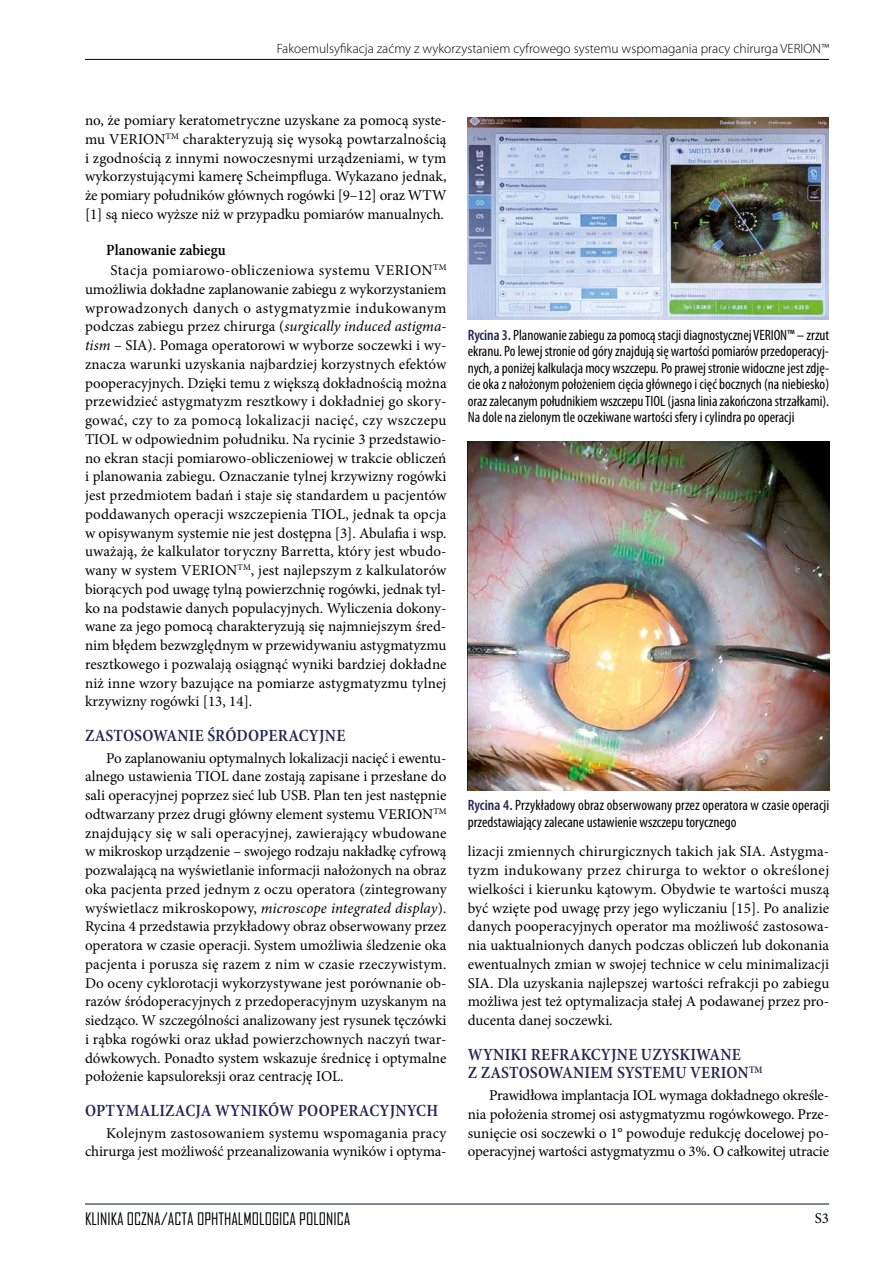
<style>
.page{position:relative;width:893px;height:1263px;background:#fff}
.page>*{position:absolute;margin:0;border:0;box-sizing:border-box;transform-origin:0 0}
.t1{font:600 condensed 17.25px/18.8px "Minion Pro";letter-spacing:.01em;color:#232653}
.t2{font:16.5px "Agency FB";color:#000}
.t3{font:600 condensed 15.75px "Minion Pro";color:#000}
.t4{font:15px/18.8px "Minion Pro";color:#000;text-align:justify}
.t5{font:condensed 15px/16.5px "Myriad Pro";color:#000;text-align:justify}
.t6{font:300 13.5px "Myriad Pro";color:#000}
.s1{font-style:italic}
.s2{font-weight:600;color:#232653}
</style>
<div class="page">
<hr style="left:85px;top:1203px;width:744px;height:1px;background:#232653">
<hr style="left:85px;top:59px;width:744px;height:1px;background:#000">
<img style="left:468px;top:117px;width:361px;height:203px">
<img style="left:468px;top:442px;width:361px;height:348px">
<p class="t6" style="left:277px;top:40px;width:554px">Fakoemulsyfikacja zaćmy z wykorzystaniem cyfrowego systemu wspomagania pracy chirurga VERION™</p>
<p class="t4" style="left:85px;top:111px;width:363px">no, że pomiary keratometryczne uzyskane za pomocą syste&shy;mu VERION<sup>TM</sup> charakteryzują się wysoką powtarzalnością i zgodnością z innymi nowoczesnymi urządzeniami, w tym wykorzystującymi kamerę Scheimpfluga. Wykazano jednak, że pomiary południków głównych rogówki [9–12] oraz WTW [1] są nieco wyższe niż w przypadku pomiarów manualnych.</p>
<p class="t3" style="left:106px;top:239px;width:121px">Planowanie zabiegu</p>
<p class="t4" style="left:85px;top:261px;width:363px;text-indent:26px">Stacja pomiarowo-obliczeniowa systemu VERION<sup>TM </sup>umożliwia dokładne zaplanowanie zabiegu z wykorzystaniem wprowadzonych danych o astygmatyzmie indukowanym podczas zabiegu przez chirurga (<span class="s1">surgically induced astigma&shy;tism</span> – SIA). Pomaga operatorowi w wyborze soczewki i wy&shy;znacza warunki uzyskania najbardziej korzystnych efektów pooperacyjnych. Dzięki temu z większą dokładnością można przewidzieć astygmatyzm resztkowy i dokładniej go skory&shy;gować, czy to za pomocą lokalizacji nacięć, czy wszczepu TIOL w odpowiednim południku. Na rycinie 3 przedstawio&shy;no ekran stacji pomiarowo-obliczeniowej w trakcie obliczeń i planowania zabiegu. Oznaczanie tylnej krzywizny rogówki jest przedmiotem badań i staje się standardem u pacjentów poddawanych operacji wszczepienia TIOL, jednak ta opcja w opisywanym systemie nie jest dostępna [3]. Abulafia i wsp. uważają, że kalkulator toryczny Barretta, który jest wbudo&shy;wany w system VERION<sup>TM</sup>, jest najlepszym z kalkulatorów biorących pod uwagę tylną powierzchnię rogówki, jednak tyl&shy;ko na podstawie danych populacyjnych. Wyliczenia dokony&shy;wane za jego pomocą charakteryzują się najmniejszym śred&shy;nim błędem bezwzględnym w przewidywaniu astygmatyzmu resztkowego i pozwalają osiągnąć wyniki bardziej dokładne niż inne wzory bazujące na pomiarze astygmatyzmu tylnej krzywizny rogówki [13, 14].</p>
<p class="t1" style="left:85px;top:726px;width:262px">ZASTOSOWANIE ŚRÓDOPERACYJNE</p>
<p class="t4" style="left:85px;top:748px;width:363px;text-indent:21px">Po zaplanowaniu optymalnych lokalizacji nacięć i ewentu&shy;alnego ustawienia TIOL dane zostają zapisane i przesłane do sali operacyjnej poprzez sieć lub USB. Plan ten jest następnie odtwarzany przez drugi główny element systemu VERION<sup>TM </sup>znajdujący się w sali operacyjnej, zawierający wbudowane w mikroskop urządzenie – swojego rodzaju nakładkę cyfrową pozwalającą na wyświetlanie informacji nałożonych na obraz oka pacjenta przed jednym z oczu operatora (zintegrowany wyświetlacz mikroskopowy, <span class="s1">microscope integrated display</span>).<br>Rycina 4 przedstawia przykładowy obraz obserwowany przez operatora w czasie operacji. System umożliwia śledzenie oka pacjenta i porusza się razem z nim w czasie rzeczywistym.<br>Do oceny cyklorotacji wykorzystywane jest porównanie ob&shy;razów śródoperacyjnych z przedoperacyjnym uzyskanym na siedząco. W szczególności analizowany jest rysunek tęczówki i rąbka rogówki oraz układ powierzchownych naczyń twar&shy;dówkowych. Ponadto system wskazuje średnicę i optymalne położenie kapsuloreksji oraz centrację IOL.</p>
<p class="t1" style="left:85px;top:1101px;width:355px">OPTYMALIZACJA WYNIKÓW POOPERACYJNYCH</p>
<p class="t4" style="left:85px;top:1123px;width:363px;text-align:right">Kolejnym zastosowaniem systemu wspomagania pracy chirurga jest możliwość przeanalizowania wyników i optyma-</p>
<p class="t2" style="left:85px;top:1208px;width:267px">KLINIKA OCZNA/ACTA OPHTHALMOLOGICA POLONICA</p>
<p class="t5" style="left:468px;top:326px;width:363px"><span class="s2">Rycina 3.</span> Planowanie zabiegu za pomocą stacji diagnostycznej VERION™ – zrzut ekranu. Po lewej stronie od góry znajdują się wartości pomiarów przedoperacyj&shy;nych, a poniżej kalkulacja mocy wszczepu. Po prawej stronie widoczne jest zdję&shy;cie oka z nałożonym położeniem cięcia głównego i cięć bocznych (na niebiesko) oraz zalecanym południkiem wszczepu TIOL (jasna linia zakończona strzałkami).<br>Na dole na zielonym tle oczekiwane wartości sfery i cylindra po operacji</p>
<p class="t5" style="left:468px;top:797px;width:363px"><span class="s2">Rycina 4.</span> Przykładowy obraz obserwowany przez operatora w czasie operacji przedstawiający zalecane ustawienie wszczepu torycznego</p>
<p class="t4" style="left:468px;top:842px;width:363px">lizacji zmiennych chirurgicznych takich jak SIA. Astygma&shy;tyzm indukowany przez chirurga to wektor o określonej wielkości i kierunku kątowym. Obydwie te wartości muszą być wzięte pod uwagę przy jego wyliczaniu [15]. Po analizie danych pooperacyjnych operator ma możliwość zastosowa&shy;nia uaktualnionych danych podczas obliczeń lub dokonania ewentualnych zmian w swojej technice w celu minimalizacji SIA. Dla uzyskania najlepszej wartości refrakcji po zabiegu możliwa jest też optymalizacja stałej A podawanej przez pro&shy;ducenta danej soczewki.</p>
<p class="t1" style="left:468px;top:1045px;width:296px">WYNIKI REFRAKCYJNE UZYSKIWANE<br>Z ZASTOSOWANIEM SYSTEMU VERION<sup>TM</sup></p>
<p class="t4" style="left:468px;top:1086px;width:363px;text-indent:21px">Prawidłowa implantacja IOL wymaga dokładnego określe&shy;nia położenia stromej osi astygmatyzmu rogówkowego. Prze&shy;sunięcie osi soczewki o 1° powoduje redukcję docelowej po&shy;operacyjnej wartości astygmatyzmu o 3%. O całkowitej utracie</p>
<p class="t4" style="left:815px;top:1209px;width:16px">S3</p>
</div>
